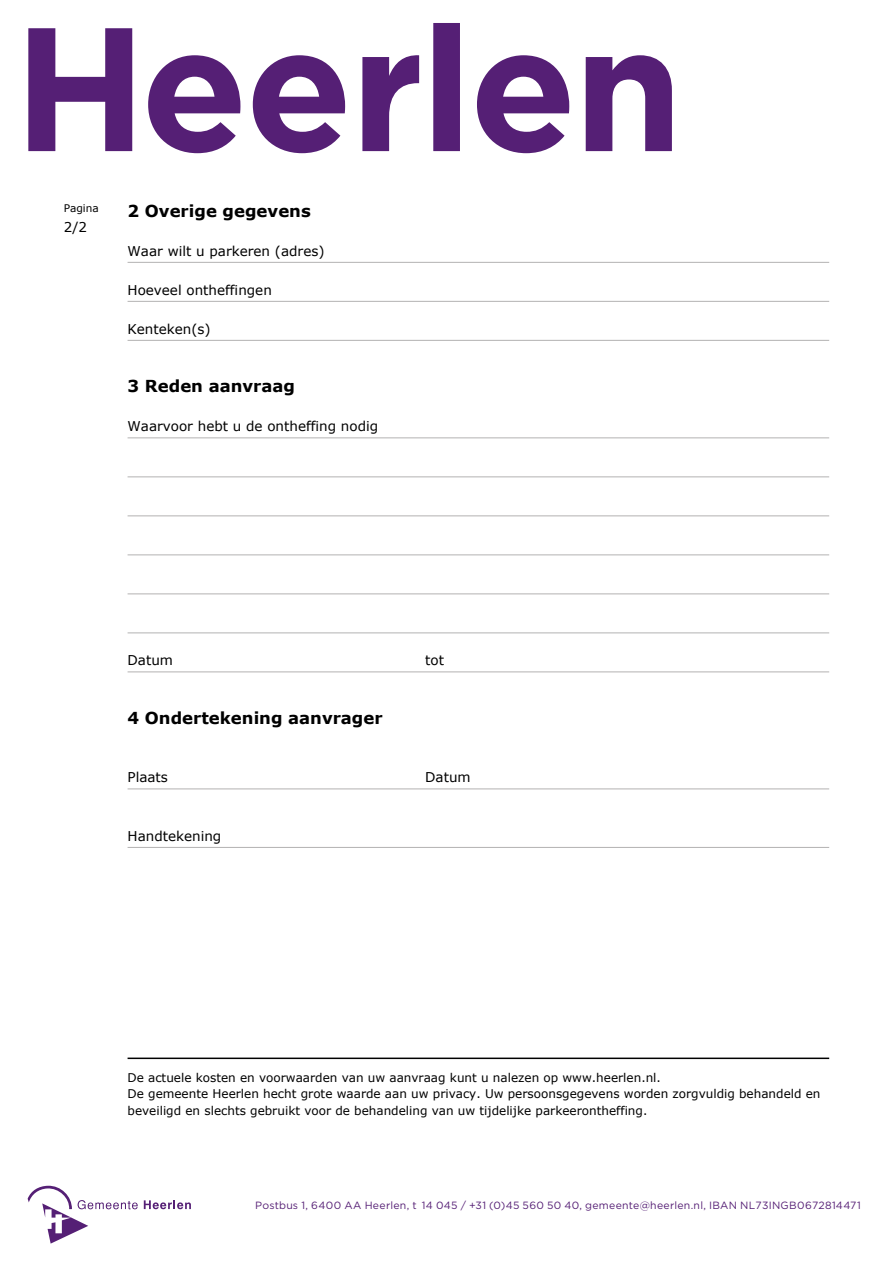
<style>
.page{position:relative;width:893px;height:1263px;background:#fff}
.page>*{position:absolute;margin:0;border:0;box-sizing:border-box;transform-origin:0 0}
.paragraafkop{font:700 16.5px "Verdana";color:#000}
.platte_tekst{font:700 16.5px "Verdana";color:#000}
.platte_tekst_met_ond{font:13.5px "Verdana";color:#000}
.Normaal{font:13.5px "Verdana";color:#000}
.platte_tekst-2{font:12px/16.5px "Verdana";color:#000}
.t1{font:10.5px "Gotham";letter-spacing:.025em;color:#551f75}
.Normaal-2{font:10.5px "Verdana";color:#000}
</style>
<div class="page">
<svg style="left:28px;top:23px;width:644px;height:130px"></svg>
<svg style="left:28px;top:1185px;width:110px;height:58px"></svg>
<svg style="left:144px;top:1200px;width:47px;height:9px"></svg>
<hr style="left:128px;top:262px;width:701px;height:1px;background:#b3b2b2">
<hr style="left:128px;top:301px;width:701px;height:1px;background:#b3b2b2">
<hr style="left:128px;top:340px;width:701px;height:1px;background:#b3b2b2">
<hr style="left:128px;top:438px;width:701px;height:1px;background:#b3b2b2">
<hr style="left:128px;top:477px;width:701px;height:1px;background:#b3b2b2">
<hr style="left:128px;top:516px;width:701px;height:1px;background:#b3b2b2">
<hr style="left:128px;top:555px;width:701px;height:1px;background:#b3b2b2">
<hr style="left:128px;top:594px;width:701px;height:1px;background:#b3b2b2">
<hr style="left:128px;top:633px;width:701px;height:1px;background:#b3b2b2">
<hr style="left:128px;top:672px;width:701px;height:1px;background:#b3b2b2">
<hr style="left:128px;top:789px;width:701px;height:1px;background:#b3b2b2">
<hr style="left:128px;top:847px;width:701px;height:1px;background:#b3b2b2">
<hr style="left:128px;top:1057px;width:701px;height:2px;background:#000">
<p class="Normaal-2" style="left:64px;top:201px;width:37px">Pagina</p>
<p class="Normaal" style="left:64px;top:217px;width:25px">2/2</p>
<h2 class="paragraafkop" style="left:128px;top:199px;width:185px">2 Overige gegevens</h2>
<p class="platte_tekst_met_ond" style="left:128px;top:242px;width:198px">Waar wilt u parkeren (adres)</p>
<p class="platte_tekst_met_ond" style="left:128px;top:281px;width:146px">Hoeveel ontheffingen</p>
<p class="platte_tekst_met_ond" style="left:128px;top:320px;width:85px">Kenteken(s)</p>
<p class="platte_tekst" style="left:128px;top:375px;width:169px">3 Reden aanvraag</p>
<p class="platte_tekst_met_ond" style="left:128px;top:417px;width:252px">Waarvoor hebt u de ontheffing nodig</p>
<p class="platte_tekst_met_ond" style="left:128px;top:651px;width:47px">Datum</p>
<p class="platte_tekst_met_ond" style="left:425px;top:651px;width:20px">tot</p>
<h2 class="paragraafkop" style="left:128px;top:706px;width:257px">4 Ondertekening aanvrager</h2>
<p class="platte_tekst_met_ond" style="left:128px;top:768px;width:42px">Plaats</p>
<p class="platte_tekst_met_ond" style="left:425px;top:768px;width:47px">Datum</p>
<p class="platte_tekst_met_ond" style="left:128px;top:827px;width:95px">Handtekening</p>
<p class="platte_tekst-2" style="left:128px;top:1069px;width:535px">De actuele kosten en voorwaarden van uw aanvraag kunt u nalezen op www.heerlen.nl.</p>
<p class="platte_tekst-2" style="left:128px;top:1086px;width:694px">De gemeente Heerlen hecht grote waarde aan uw privacy. Uw persoonsgegevens worden zorgvuldig behandeld en beveiligd en slechts gebruikt voor de behandeling van uw tijdelijke parkeerontheffing.</p>
<p class="t1" style="left:255px;top:1199px;width:607px">Postbus 1, 6400 AA Heerlen, t 14 045 / +31 (0)45 560 50 40, gemeente@heerlen.nl, IBAN NL73INGB0672814471</p>
</div>
